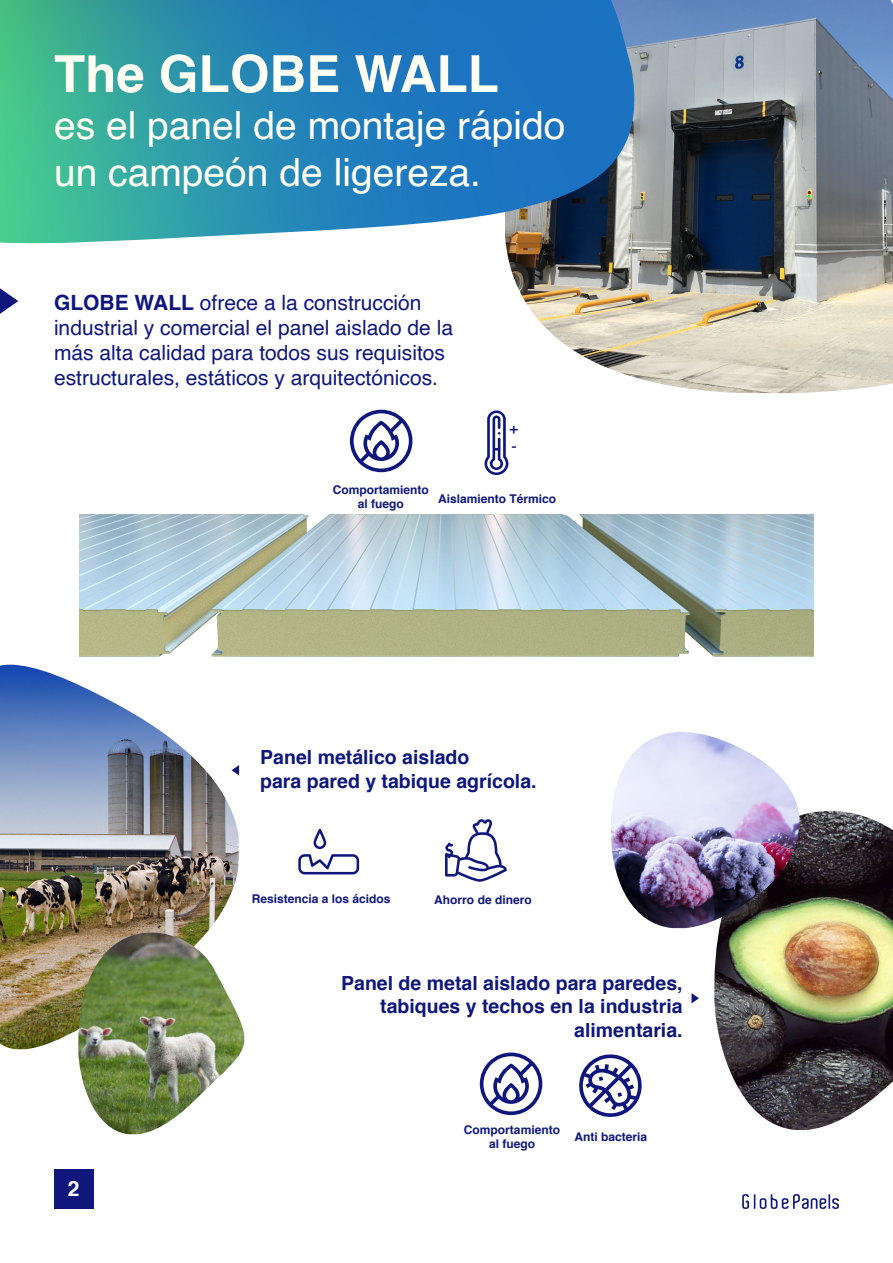
<style>
.page{position:relative;width:893px;height:1263px;background:#fff}
.page>*{position:absolute;margin:0;border:0;box-sizing:border-box;transform-origin:0 0}
.t1{font:700 51px "Helvetica";color:#fffff3}
.t2{font:39px/46.8px "Helvetica";color:#fffff3}
.t3{font:21px/25.2px "Helvetica";color:#0f177d}
.t4{font:700 21px "Helvetica";color:#fff}
.t5{font:700 19.5px/23.4px "Helvetica";color:#0f177d}
.t6{font:500 15.45px/15.6px "Franklin Gothic";color:#0f177d;scale:1.05 1}
.t7{font:700 12px/14.4px "Helvetica";color:#0f177d;text-align:center}
.s1{font-weight:700}
</style>
<div class="page">
<div style="left:54px;top:1169px;width:40px;height:40px;background:#0f177d"></div>
<svg style="left:742px;top:1194px;width:97px;height:15px"></svg>
<img style="left:0;top:665px;width:239px;height:384px">
<img style="left:506px;top:0;width:387px;height:393px">
<img style="left:0;top:0;width:645px;height:245px">
<svg style="left:0;top:288px;width:18px;height:26px"></svg>
<svg style="left:232px;top:765px;width:7px;height:10px"></svg>
<svg style="left:691px;top:993px;width:8px;height:10px"></svg>
<img style="left:714px;top:811px;width:179px;height:319px">
<img style="left:611px;top:732px;width:190px;height:196px">
<svg style="left:350px;top:410px;width:62px;height:62px"></svg>
<svg style="left:484px;top:410px;width:24px;height:65px"></svg>
<svg style="left:298px;top:829px;width:61px;height:45px"></svg>
<svg style="left:445px;top:819px;width:62px;height:63px"></svg>
<svg style="left:480px;top:1052px;width:62px;height:63px"></svg>
<svg style="left:579px;top:1054px;width:63px;height:63px"></svg>
<img style="left:78px;top:932px;width:166px;height:202px">
<img style="left:80px;top:514px;width:733px;height:163px">
<h1 class="t1" style="left:54px;top:33px;width:446px">The GLOBE WALL</h1>
<h2 class="t2" style="left:54px;top:103px;width:513px">es el panel de montaje rápido un campeón de ligereza.</h2>
<p class="t3" style="left:54px;top:290px;width:401px"><span class="s1">GLOBE WALL</span> ofrece a la construcción industrial y comercial el panel aislado de la más alta calidad para todos sus requisitos estructurales, estáticos y arquitectónicos.</p>
<p class="t6" style="left:509px;top:422px;width:11px">+ -</p>
<p class="t7" style="left:333px;top:482px;width:97px">Comportamiento al fuego</p>
<p class="t7" style="left:438px;top:491px;width:120px">Aislamiento Térmico</p>
<p class="t5" style="left:260px;top:746px;width:278px">Panel metálico aislado<br>para pared y tabique agrícola.</p>
<p class="t7" style="left:252px;top:891px;width:140px">Resistencia a los ácidos</p>
<p class="t7" style="left:434px;top:892px;width:99px">Ahorro de dinero</p>
<p class="t5" style="left:341px;top:972px;width:343px;text-align:right">Panel de metal aislado para paredes, tabiques y techos en la industria alimentaria.</p>
<p class="t4" style="left:68px;top:1171px;width:13px">2</p>
<p class="t7" style="left:464px;top:1122px;width:97px">Comportamiento al fuego</p>
<p class="t7" style="left:574px;top:1130px;width:74px">Anti bacteria</p>
</div>
